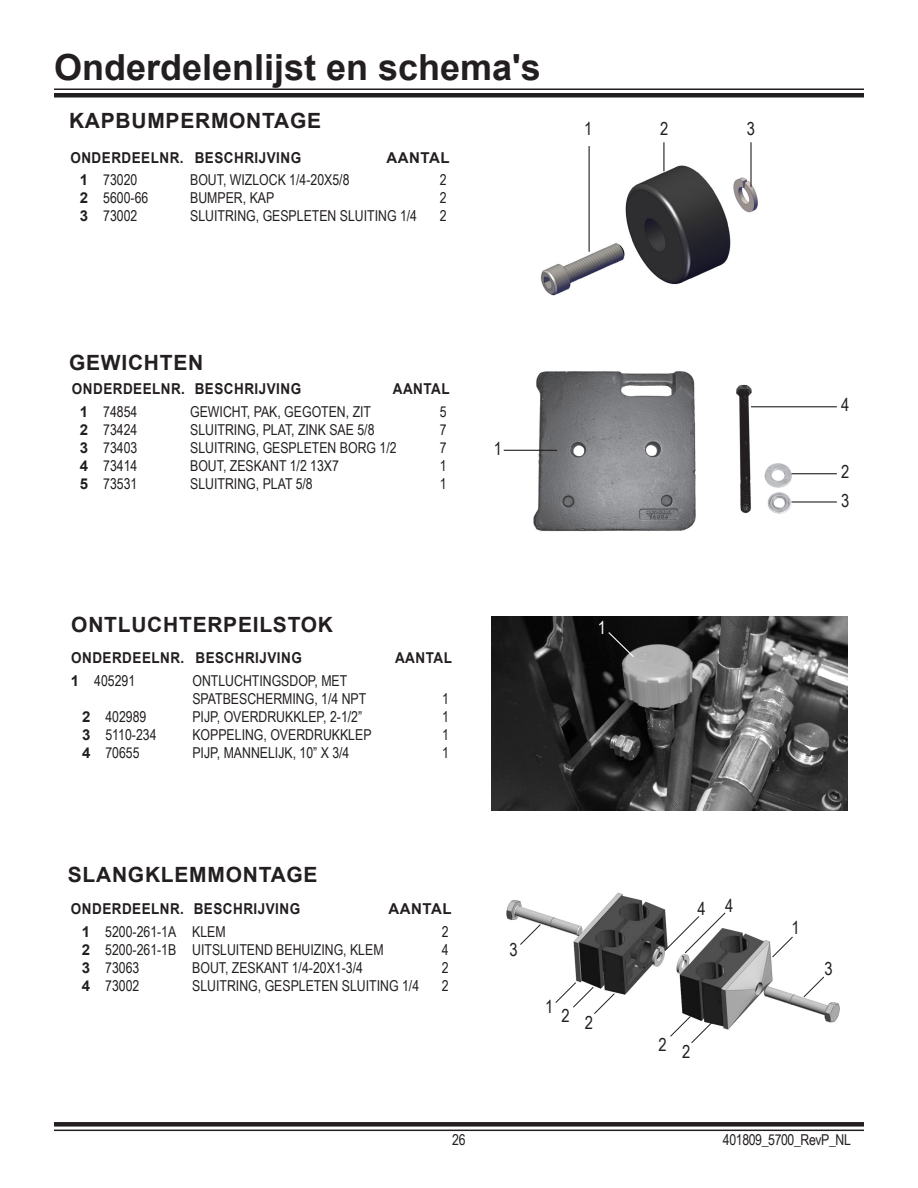
<style>
.page{position:relative;width:918px;height:1188px;background:#fff}
.page>*{position:absolute;margin:0;border:0;box-sizing:border-box;transform-origin:0 0}
.Header_-_Right{font:700 36px "Arial";color:#231f20}
.Part_Description{font:700 21px "Arial";letter-spacing:.035em;color:#231f20}
.Part_Description-2{font:18px "Arial Narrow";color:#231f20}
.Part_Description-3{font:18px "Arial Narrow";color:#fff}
.Small_Caps{font:15px/18px "Arial Narrow";color:#231f20}
.List_Header{font:700 15px "Arial";letter-spacing:.035em;color:#231f20;scale:.9 1}
.Small_Caps-2{font:15px "Arial Narrow";letter-spacing:-.025em;color:#231f20}
.List_Header-2{font:700 15px "Arial";letter-spacing:.035em;color:#231f20}
.s1{font-family:"Arial";font-weight:700}
</style>
<div class="page">
<hr style="left:54px;top:88px;width:810px;height:2px;background:#231f20">
<div style="left:54px;top:93px;width:810px;height:5px;background:#231f20"></div>
<div style="left:54px;top:1122px;width:810px;height:5px;background:#231f20"></div>
<hr style="left:54px;top:1130px;width:810px;height:1px;background:#231f20">
<img style="left:540px;top:142px;width:218px;height:154px">
<hr style="left:589px;top:146px;width:1px;height:106px;background:#231f20">
<svg style="left:663px;top:142px;width:1px;height:29px"></svg>
<hr style="left:750px;top:142px;width:2px;height:45px;background:#231f20">
<img style="left:507px;top:371px;width:329px;height:161px">
<hr style="left:504px;top:450px;width:53px;height:1px;background:#231f20">
<hr style="left:792px;top:501px;width:45px;height:2px;background:#231f20">
<hr style="left:792px;top:473px;width:45px;height:1px;background:#231f20">
<hr style="left:751px;top:406px;width:86px;height:1px;background:#231f20">
<img style="left:506px;top:892px;width:334px;height:138px">
<svg style="left:555px;top:982px;width:60px;height:33px"></svg>
<svg style="left:669px;top:1015px;width:44px;height:28px"></svg>
<svg style="left:664px;top:912px;width:62px;height:42px"></svg>
<svg style="left:519px;top:924px;width:22px;height:22px"></svg>
<svg style="left:772px;top:936px;width:22px;height:22px"></svg>
<svg style="left:803px;top:976px;width:22px;height:22px"></svg>
<img style="left:492px;top:616px;width:355px;height:194px">
<svg style="left:607px;top:631px;width:28px;height:27px"></svg>
<p class="Header_-_Right" style="left:54px;top:42px;width:488px">Onderdelenlijst en schema's</p>
<p class="Part_Description" style="left:69px;top:106px;width:254px">KAPBUMPERMONTAGE</p>
<p class="List_Header" style="left:70px;top:147px;width:258px">ONDERDEELNR. BESCHRIJVING</p>
<p class="List_Header-2" style="left:387px;top:147px;width:65px">AANTAL</p>
<p class="Small_Caps" style="left:80px;top:170px;width:59px"><span class="s1">1</span> 73020</p>
<p class="Small_Caps" style="left:190px;top:170px;width:161px">BOUT, WIZLOCK 1/4-20X5/8</p>
<p class="Small_Caps" style="left:440px;top:170px;width:8px">2</p>
<p class="Small_Caps" style="left:80px;top:188px;width:70px"><span class="s1">2</span> 5600-66</p>
<p class="Small_Caps" style="left:190px;top:188px;width:86px">BUMPER, KAP</p>
<p class="Small_Caps" style="left:440px;top:188px;width:8px">2</p>
<p class="Small_Caps" style="left:80px;top:206px;width:59px"><span class="s1">3</span> 73002</p>
<p class="Small_Caps" style="left:190px;top:206px;width:228px">SLUITRING, GESPLETEN SLUITING 1/4</p>
<p class="Small_Caps" style="left:440px;top:206px;width:8px">2</p>
<p class="Part_Description-2" style="left:584px;top:115px;width:10px">1</p>
<p class="Part_Description-2" style="left:660px;top:115px;width:10px">2</p>
<p class="Part_Description-2" style="left:747px;top:115px;width:10px">3</p>
<p class="Part_Description" style="left:69px;top:347px;width:136px">GEWICHTEN</p>
<p class="List_Header" style="left:72px;top:378px;width:256px">ONDERDEELNR. BESCHRIJVING</p>
<p class="List_Header" style="left:393px;top:378px;width:65px">AANTAL</p>
<p class="Small_Caps" style="left:80px;top:402px;width:59px"><span class="s1">1</span> 74854</p>
<p class="Small_Caps" style="left:190px;top:402px;width:182px">GEWICHT, PAK, GEGOTEN, ZIT</p>
<p class="Small_Caps" style="left:440px;top:402px;width:8px">5</p>
<p class="Small_Caps" style="left:80px;top:420px;width:59px"><span class="s1">2</span> 73424</p>
<p class="Small_Caps" style="left:190px;top:420px;width:186px">SLUITRING, PLAT, ZINK SAE 5/8</p>
<p class="Small_Caps" style="left:440px;top:420px;width:8px">7</p>
<p class="Small_Caps" style="left:80px;top:438px;width:59px"><span class="s1">3</span> 73403</p>
<p class="Small_Caps" style="left:190px;top:438px;width:208px">SLUITRING, GESPLETEN BORG 1/2</p>
<p class="Small_Caps" style="left:440px;top:438px;width:8px">7</p>
<p class="Small_Caps" style="left:80px;top:456px;width:59px"><span class="s1">4</span> 73414</p>
<p class="Small_Caps" style="left:190px;top:456px;width:150px">BOUT, ZESKANT 1/2 13X7</p>
<p class="Small_Caps" style="left:440px;top:456px;width:8px">1</p>
<p class="Small_Caps" style="left:80px;top:474px;width:59px"><span class="s1">5</span> 73531</p>
<p class="Small_Caps" style="left:190px;top:474px;width:124px">SLUITRING, PLAT 5/8</p>
<p class="Small_Caps" style="left:440px;top:474px;width:8px">1</p>
<p class="Part_Description-2" style="left:494px;top:436px;width:10px">1</p>
<p class="Part_Description" style="left:71px;top:610px;width:263px">ONTLUCHTERPEILSTOK</p>
<p class="Part_Description-3" style="left:598px;top:614px;width:10px">1</p>
<p class="List_Header" style="left:71px;top:648px;width:258px">ONDERDEELNR. BESCHRIJVING</p>
<p class="List_Header" style="left:395px;top:648px;width:65px">AANTAL</p>
<p class="Small_Caps" style="left:71px;top:671px;width:66px"><span class="s1">1</span> 405291</p>
<p class="Small_Caps" style="left:192px;top:671px;width:175px">ONTLUCHTINGSDOP, MET<br>SPATBESCHERMING, 1/4 NPT</p>
<p class="Small_Caps" style="left:442px;top:689px;width:8px">1</p>
<p class="Small_Caps" style="left:82px;top:707px;width:66px"><span class="s1">2</span> 402989</p>
<p class="Small_Caps" style="left:192px;top:707px;width:171px">PIJP, OVERDRUKKLEP, 2-1/2”</p>
<p class="Small_Caps" style="left:442px;top:707px;width:8px">1</p>
<p class="Small_Caps" style="left:82px;top:725px;width:76px"><span class="s1">3</span> 5110-234</p>
<p class="Small_Caps" style="left:192px;top:725px;width:181px">KOPPELING, OVERDRUKKLEP</p>
<p class="Small_Caps" style="left:442px;top:725px;width:8px">1</p>
<p class="Small_Caps" style="left:82px;top:743px;width:59px"><span class="s1">4</span> 70655</p>
<p class="Small_Caps" style="left:192px;top:743px;width:159px">PIJP, MANNELIJK, 10” X 3/4</p>
<p class="Small_Caps" style="left:442px;top:743px;width:8px">1</p>
<p class="Part_Description" style="left:68px;top:860px;width:251px">SLANGKLEMMONTAGE</p>
<p class="List_Header" style="left:71px;top:898px;width:256px">ONDERDEELNR. BESCHRIJVING</p>
<p class="List_Header-2" style="left:389px;top:898px;width:65px">AANTAL</p>
<p class="Small_Caps" style="left:82px;top:922px;width:145px"><span class="s1">1</span> 5200-261-1A KLEM</p>
<p class="Small_Caps" style="left:442px;top:922px;width:8px">2</p>
<p class="Small_Caps" style="left:82px;top:940px;width:303px"><span class="s1">2</span> 5200-261-1B UITSLUITEND BEHUIZING, KLEM</p>
<p class="Small_Caps" style="left:442px;top:940px;width:8px">4</p>
<p class="Small_Caps" style="left:82px;top:958px;width:59px"><span class="s1">3</span> 73063</p>
<p class="Small_Caps" style="left:192px;top:958px;width:172px">BOUT, ZESKANT 1/4-20X1-3/4</p>
<p class="Small_Caps" style="left:442px;top:958px;width:8px">2</p>
<p class="Small_Caps" style="left:82px;top:976px;width:59px"><span class="s1">4</span> 73002</p>
<p class="Small_Caps" style="left:192px;top:976px;width:228px">SLUITRING, GESPLETEN SLUITING 1/4</p>
<p class="Small_Caps" style="left:442px;top:976px;width:8px">2</p>
<p class="Part_Description-2" style="left:510px;top:936px;width:10px">3</p>
<p class="Part_Description-2" style="left:545px;top:994px;width:10px">1</p>
<p class="Part_Description-2" style="left:561px;top:1002px;width:10px">2</p>
<p class="Part_Description-2" style="left:585px;top:1009px;width:10px">2</p>
<p class="Part_Description-2" style="left:697px;top:895px;width:10px">4</p>
<p class="Part_Description-2" style="left:725px;top:892px;width:10px">4</p>
<p class="Part_Description-2" style="left:659px;top:1031px;width:10px">2</p>
<p class="Part_Description-2" style="left:682px;top:1038px;width:10px">2</p>
<p class="Part_Description-2" style="left:841px;top:391px;width:10px">4</p>
<p class="Part_Description-2" style="left:841px;top:459px;width:10px">2</p>
<p class="Part_Description-2" style="left:841px;top:488px;width:10px">3</p>
<p class="Part_Description-2" style="left:791px;top:915px;width:10px">1</p>
<p class="Part_Description-2" style="left:824px;top:955px;width:10px">3</p>
<p class="Small_Caps" style="left:452px;top:1130px;width:15px">26</p>
<p class="Small_Caps-2" style="left:723px;top:1129px;width:129px">401809_5700_RevP_NL</p>
</div>
